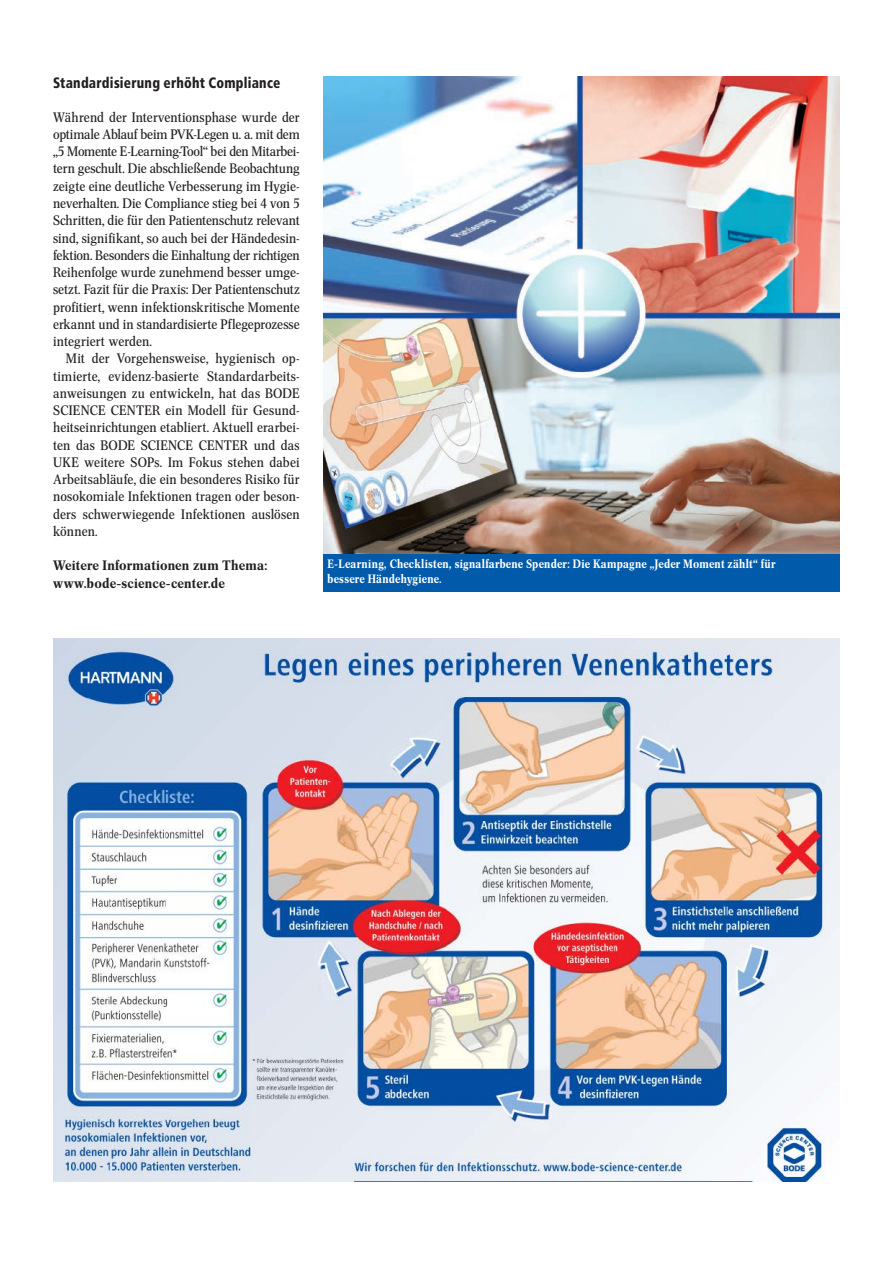
<style>
.page{position:relative;width:893px;height:1263px;background:#fff}
.page>*{position:absolute;margin:0;border:0;box-sizing:border-box;transform-origin:0 0}
.t1{font:900 condensed 15px "Frutiger LT Com";letter-spacing:.015em;color:#231f20;scale:.9 1}
.t2{font:13.5px/17.2px "Concorde Nova";letter-spacing:.005em;color:#231f20;text-align:justify;scale:1.07 1}
.t3{font:500 13.5px/17.2px "Concorde Nova";letter-spacing:.02em;color:#231f20;scale:1.07 1}
.t4{font:500 12px/15px "Concorde Nova";letter-spacing:.025em;color:#fff}
</style>
<div class="page">
<div style="left:323px;top:553px;width:517px;height:38px;background:#015aaa"></div>
<img style="left:323px;top:77px;width:517px;height:476px">
<img style="left:53px;top:639px;width:787px;height:543px">
<p class="t1" style="left:53px;top:74px;width:254px">Standardisierung erhöht Compliance</p>
<p class="t2" style="left:53px;top:109px;width:232px">Während der Interventionsphase wurde der optimale Ablauf beim PVK-Legen u. a. mit dem „5 Momente E-Learning-Tool“ bei den Mitarbei&shy;tern geschult. Die abschließende Beobachtung zeigte eine deutliche Verbesserung im Hygie&shy;neverhalten. Die Compliance stieg bei 4 von 5<br>Schritten, die für den Patientenschutz relevant sind, signifikant, so auch bei der Händedesin&shy;fektion. Besonders die Einhaltung der richtigen Reihenfolge wurde zunehmend besser umge&shy;setzt. Fazit für die Praxis: Der Patientenschutz profitiert, wenn infektionskritische Momente erkannt und in standardisierte Pflegeprozesse integriert werden.</p>
<p class="t2" style="left:53px;top:350px;width:232px;text-indent:13px">Mit der Vorgehensweise, hygienisch op&shy;timierte, evidenz-basierte Standardarbeits&shy;anweisungen zu entwickeln, hat das BODE SCIENCE CENTER ein Modell für Gesund&shy;heitseinrichtungen etabliert. Aktuell erarbei&shy;ten das BODE SCIENCE CENTER und das UKE weitere SOPs. Im Fokus stehen dabei Arbeitsabläufe, die ein besonderes Risiko für nosokomiale Infektionen tragen oder beson&shy;ders schwerwiegende Infektionen auslösen können.</p>
<p class="t3" style="left:53px;top:557px;width:202px">Weitere Informationen zum Thema: www.bode-science-center.de</p>
<p class="t4" style="left:327px;top:557px;width:449px">E-Learning, Checklisten, signalfarbene Spender: Die Kampagne „Jeder Moment zählt“ für bessere Händehygiene.</p>
</div>
